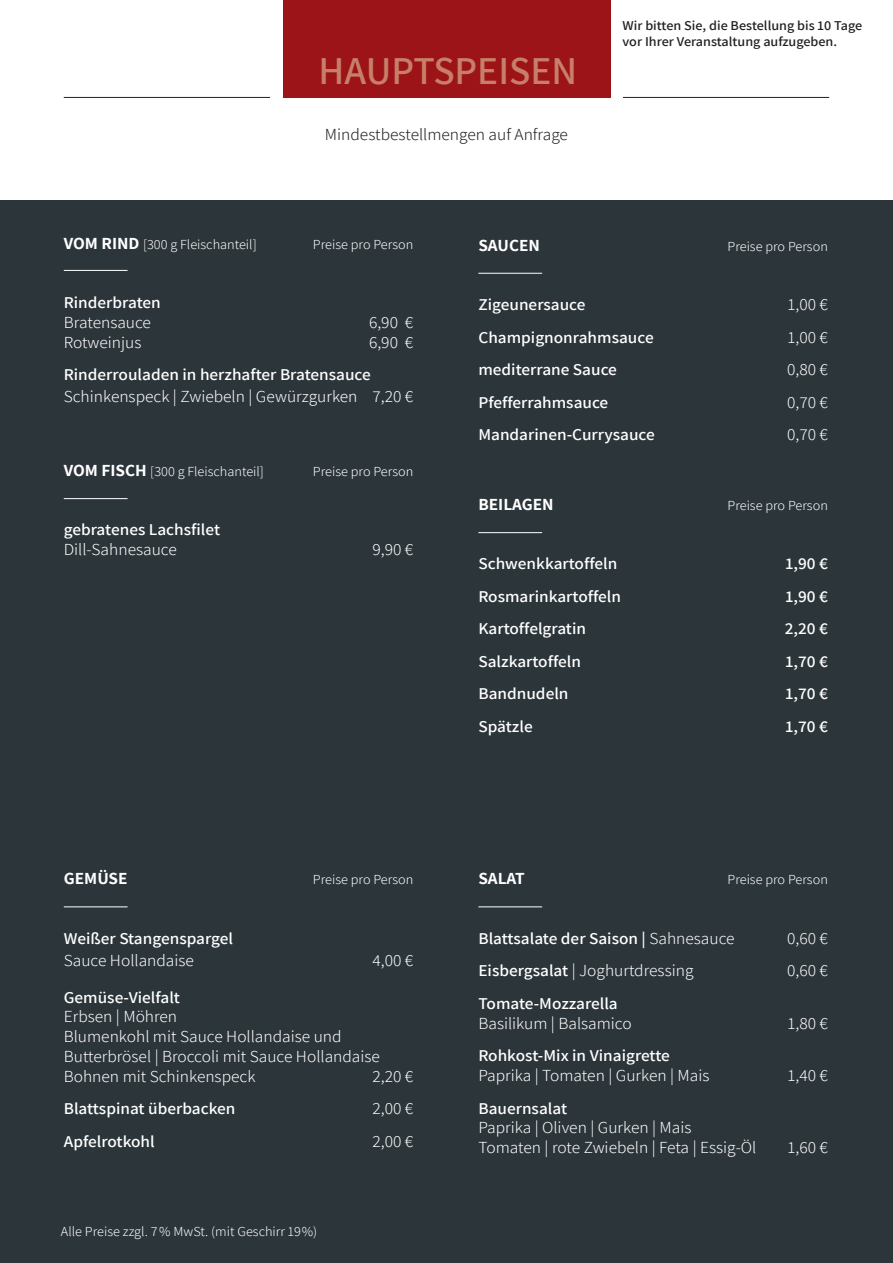
<style>
.page{position:relative;width:893px;height:1263px;background:#fff}
.page>*{position:absolute;margin:0;border:0;box-sizing:border-box;transform-origin:0 0}
.t1{font:600 39.45px "Assistant";color:#c77f69}
.t2{font:300 16.5px/19.8px "Assistant";color:#fff;scale:1.05 1}
.t3{font:600 16.5px "Assistant";color:#fff;scale:1.05 1}
.t4{font:300 16.5px "Assistant";color:#231f20;scale:1.05 1}
.t5{font:700 16.5px "Assistant";color:#fff;scale:1.05 1}
.t6{font:300 13.5px "Assistant";color:#fff;scale:1.05 1}
.t7{font:600 13.5px/16.2px "Assistant";color:#231f20;scale:1.05 1}
.s1{font-weight:700;font-size:16.5px}
.s2{font-weight:300}
.s3{font-weight:600}
</style>
<div class="page">
<div style="left:0;top:201px;width:893px;height:1062px;background:#2c353a"></div>
<div style="left:283px;top:0;width:327px;height:98px;background:#9c1418"></div>
<hr style="left:623px;top:97px;width:206px;height:1px;background:#231f20">
<hr style="left:64px;top:97px;width:206px;height:1px;background:#231f20">
<hr style="left:64px;top:270px;width:64px;height:1px;background:#fff">
<hr style="left:64px;top:498px;width:64px;height:1px;background:#fff">
<hr style="left:64px;top:906px;width:64px;height:1px;background:#fff">
<hr style="left:478px;top:906px;width:64px;height:1px;background:#fff">
<hr style="left:478px;top:532px;width:64px;height:1px;background:#fff">
<hr style="left:478px;top:273px;width:64px;height:1px;background:#fff">
<h1 class="t1" style="left:319px;top:44px;width:260px">HAUPTSPEISEN</h1>
<p class="t4" style="left:325px;top:123px;width:233px">Mindestbestellmengen auf Anfrage</p>
<p class="t7" style="left:622px;top:16px;width:230px">Wir bitten Sie, die Bestellung bis 10 Tage vor Ihrer Veranstaltung aufzugeben.</p>
<p class="t6" style="left:64px;top:235px;width:185px"><span class="s1">VOM RIND</span> [300 g Fleischanteil]</p>
<p class="t6" style="left:313px;top:235px;width:97px">Preise pro Person</p>
<p class="t3" style="left:64px;top:291px;width:94px">Rinderbraten</p>
<p class="t2" style="left:64px;top:312px;width:85px">Bratensauce</p>
<p class="t2" style="left:369px;top:312px;width:44px">6,90 €</p>
<p class="t2" style="left:64px;top:331px;width:76px">Rotweinjus</p>
<p class="t2" style="left:369px;top:331px;width:44px">6,90 €</p>
<p class="t3" style="left:64px;top:363px;width:294px">Rinderrouladen in herzhafter Bratensauce</p>
<p class="t2" style="left:64px;top:386px;width:334px">Schinkenspeck | Zwiebeln | Gewürzgurken 7,20 €</p>
<p class="t6" style="left:64px;top:462px;width:192px"><span class="s1">VOM FISCH</span> [300 g Fleischanteil]</p>
<p class="t6" style="left:313px;top:462px;width:97px">Preise pro Person</p>
<p class="t3" style="left:64px;top:518px;width:150px">gebratenes Lachsfilet</p>
<p class="t2" style="left:64px;top:539px;width:109px">Dill-Sahnesauce</p>
<p class="t2" style="left:373px;top:539px;width:40px">9,90 €</p>
<p class="t5" style="left:64px;top:867px;width:62px">GEMÜSE</p>
<p class="t6" style="left:313px;top:870px;width:97px">Preise pro Person</p>
<p class="t3" style="left:64px;top:927px;width:163px">Weißer Stangenspargel</p>
<p class="t2" style="left:64px;top:949px;width:125px">Sauce Hollandaise</p>
<p class="t2" style="left:373px;top:949px;width:40px">4,00 €</p>
<p class="t3" style="left:64px;top:986px;width:112px">Gemüse-Vielfalt</p>
<p class="t2" style="left:64px;top:1006px;width:303px">Erbsen | Möhren<br>Blumenkohl mit Sauce Hollandaise und<br>Butterbrösel | Broccoli mit Sauce Hollandaise<br>Bohnen mit Schinkenspeck</p>
<p class="t2" style="left:373px;top:1065px;width:40px">2,20 €</p>
<p class="t3" style="left:64px;top:1097px;width:165px">Blattspinat überbacken</p>
<p class="t2" style="left:373px;top:1098px;width:40px">2,00 €</p>
<p class="t3" style="left:64px;top:1130px;width:88px">Apfelrotkohl</p>
<p class="t2" style="left:373px;top:1130px;width:40px">2,00 €</p>
<p class="t6" style="left:61px;top:1222px;width:246px">Alle Preise zzgl. 7 % MwSt. (mit Geschirr 19%)</p>
<p class="t5" style="left:478px;top:234px;width:60px">SAUCEN</p>
<p class="t6" style="left:728px;top:237px;width:97px">Preise pro Person</p>
<p class="t3" style="left:478px;top:293px;width:104px">Zigeunersauce</p>
<p class="t2" style="left:788px;top:294px;width:40px">1,00 €</p>
<p class="t3" style="left:478px;top:326px;width:168px">Champignonrahmsauce</p>
<p class="t2" style="left:788px;top:326px;width:40px">1,00 €</p>
<p class="t3" style="left:478px;top:358px;width:133px">mediterrane Sauce</p>
<p class="t2" style="left:787px;top:359px;width:40px">0,80 €</p>
<p class="t3" style="left:478px;top:391px;width:125px">Pfefferrahmsauce</p>
<p class="t2" style="left:787px;top:392px;width:40px">0,70 €</p>
<p class="t3" style="left:478px;top:423px;width:170px">Mandarinen-Currysauce</p>
<p class="t2" style="left:787px;top:424px;width:40px">0,70 €</p>
<p class="t5" style="left:478px;top:493px;width:73px">BEILAGEN</p>
<p class="t6" style="left:728px;top:496px;width:97px">Preise pro Person</p>
<p class="t3" style="left:478px;top:552px;width:134px">Schwenkkartoffeln</p>
<p class="t3" style="left:785px;top:552px;width:42px">1,90 €</p>
<p class="t3" style="left:478px;top:585px;width:137px">Rosmarinkartoffeln</p>
<p class="t3" style="left:785px;top:585px;width:42px">1,90 €</p>
<p class="t3" style="left:478px;top:617px;width:104px">Kartoffelgratin</p>
<p class="t3" style="left:785px;top:617px;width:43px">2,20 €</p>
<p class="t3" style="left:478px;top:650px;width:99px">Salzkartoffeln</p>
<p class="t3" style="left:785px;top:650px;width:42px">1,70 €</p>
<p class="t3" style="left:478px;top:682px;width:87px">Bandnudeln</p>
<p class="t3" style="left:785px;top:682px;width:42px">1,70 €</p>
<p class="t3" style="left:478px;top:715px;width:53px">Spätzle</p>
<p class="t3" style="left:785px;top:715px;width:42px">1,70 €</p>
<p class="t5" style="left:478px;top:867px;width:46px">SALAT</p>
<p class="t6" style="left:728px;top:870px;width:97px">Preise pro Person</p>
<p class="t3" style="left:478px;top:927px;width:245px">Blattsalate der Saison | <span class="s2">Sahnesauce</span></p>
<p class="t2" style="left:787px;top:927px;width:40px">0,60 €</p>
<p class="t2" style="left:478px;top:960px;width:206px"><span class="s3">Eisbergsalat</span> | Joghurtdressing</p>
<p class="t2" style="left:787px;top:960px;width:40px">0,60 €</p>
<p class="t3" style="left:478px;top:992px;width:134px">Tomate-Mozzarella</p>
<p class="t2" style="left:478px;top:1012px;width:148px">Basilikum | Balsamico</p>
<p class="t2" style="left:788px;top:1012px;width:40px">1,80 €</p>
<p class="t3" style="left:478px;top:1044px;width:184px">Rohkost-Mix in Vinaigrette</p>
<p class="t2" style="left:478px;top:1065px;width:222px">Paprika | Tomaten | Gurken | Mais</p>
<p class="t2" style="left:788px;top:1065px;width:40px">1,40 €</p>
<p class="t3" style="left:478px;top:1097px;width:86px">Bauernsalat</p>
<p class="t2" style="left:478px;top:1117px;width:266px">Paprika | Oliven | Gurken | Mais<br>Tomaten | rote Zwiebeln | Feta | Essig-Öl</p>
<p class="t2" style="left:788px;top:1137px;width:40px">1,60 €</p>
</div>
